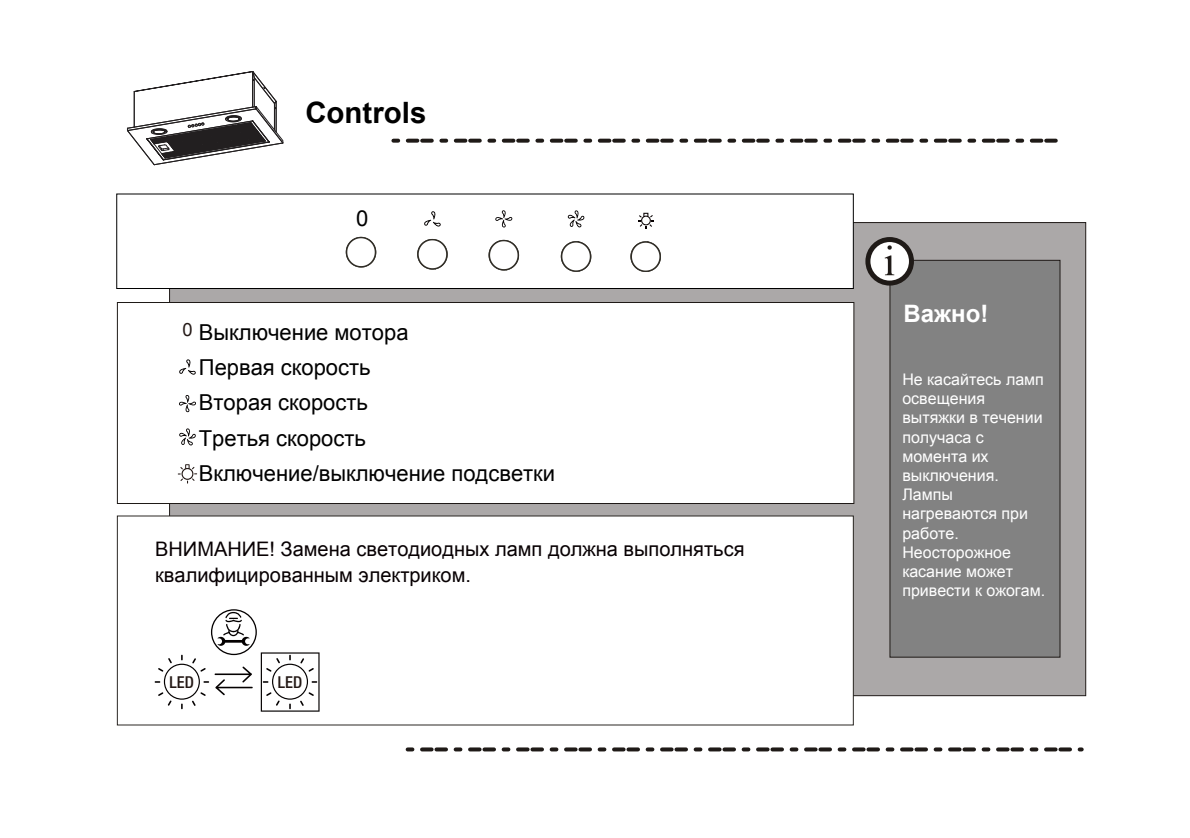
<style>
.page{position:relative;width:1190px;height:838px;background:#fff}
.page>*{position:absolute;margin:0;border:0;box-sizing:border-box;transform-origin:0 0}
.t1{font:700 29.4px "Arial";color:#000}
.t2{font:700 24px "Arial";color:#fff}
.t3{font:22px/35.2px "Arial";color:#000}
.t4{font:20px/26px "Arial";color:#080103}
.t5{font:500 condensed 16.4px "Helvetica Neue LT Com";color:#231815}
.t6{font:16px/19.2px "Arial";color:#fff}
</style>
<div class="page">
<div style="left:169px;top:222px;width:917px;height:474px;background:#aba8a8;border:1px solid #1f1a17"></div>
<svg style="left:393px;top:139px;width:665px;height:4px"></svg>
<svg style="left:408px;top:747px;width:674px;height:4px"></svg>
<div style="left:117px;top:302px;width:737px;height:202px;background:#fff;border:1px solid #1f1a17"></div>
<div style="left:116px;top:194px;width:738px;height:95px;background:#fff;border:1px solid #000"></div>
<svg style="left:630px;top:241px;width:31px;height:31px"></svg>
<svg style="left:561px;top:241px;width:30px;height:31px"></svg>
<svg style="left:489px;top:240px;width:30px;height:31px"></svg>
<svg style="left:417px;top:239px;width:31px;height:31px"></svg>
<svg style="left:346px;top:237px;width:30px;height:30px"></svg>
<svg style="left:638px;top:213px;width:16px;height:16px"></svg>
<div style="left:117px;top:516px;width:736px;height:209px;background:#fff"></div>
<svg style="left:127px;top:71px;width:156px;height:94px"></svg>
<svg style="left:178px;top:464px;width:19px;height:20px"></svg>
<svg style="left:155px;top:609px;width:165px;height:103px"></svg>
<div style="left:889px;top:260px;width:172px;height:398px;background:#828282;border:1px solid #1f1a17"></div>
<svg style="left:868px;top:240px;width:43px;height:43px"></svg>
<div style="left:865px;top:237px;width:49px;height:49px;border:5px solid #1f1a17;border-radius:50%"></div>
<svg style="left:885px;top:245px;width:9px;height:30px"></svg>
<svg style="left:568px;top:210px;width:16px;height:17px"></svg>
<svg style="left:179px;top:428px;width:17px;height:17px"></svg>
<svg style="left:495px;top:210px;width:17px;height:18px"></svg>
<svg style="left:179px;top:395px;width:17px;height:17px"></svg>
<svg style="left:424px;top:211px;width:17px;height:16px"></svg>
<svg style="left:179px;top:359px;width:17px;height:16px"></svg>
<h1 class="t1" style="left:305px;top:93px;width:123px">Controls</h1>
<h3 class="t3" style="left:356px;top:201px;width:14px">0</h3>
<h3 class="t3" style="left:199px;top:315px;width:358px;text-indent:-16px"><sup>0</sup> Выключение мотора<br>Первая скорость<br>Вторая скорость<br>Третья скорость<br>Включение/выключение подсветки</h3>
<p class="t4" style="left:155px;top:536px;width:591px">ВНИМАНИЕ! Замена светодиодных ламп должна выполняться квалифицированным электриком.</p>
<p class="t5" style="left:170px;top:672px;width:26px">LED</p>
<p class="t5" style="left:278px;top:672px;width:26px">LED</p>
<h2 class="t2" style="left:903px;top:298px;width:86px">Важно!</h2>
<p class="t6" style="left:902px;top:370px;width:144px">Не касайтесь ламп освещения вытяжки в течении получаса с момента их выключения.<br>Лампы нагреваются при работе.<br>Неосторожное касание может привести к ожогам.</p>
</div>
